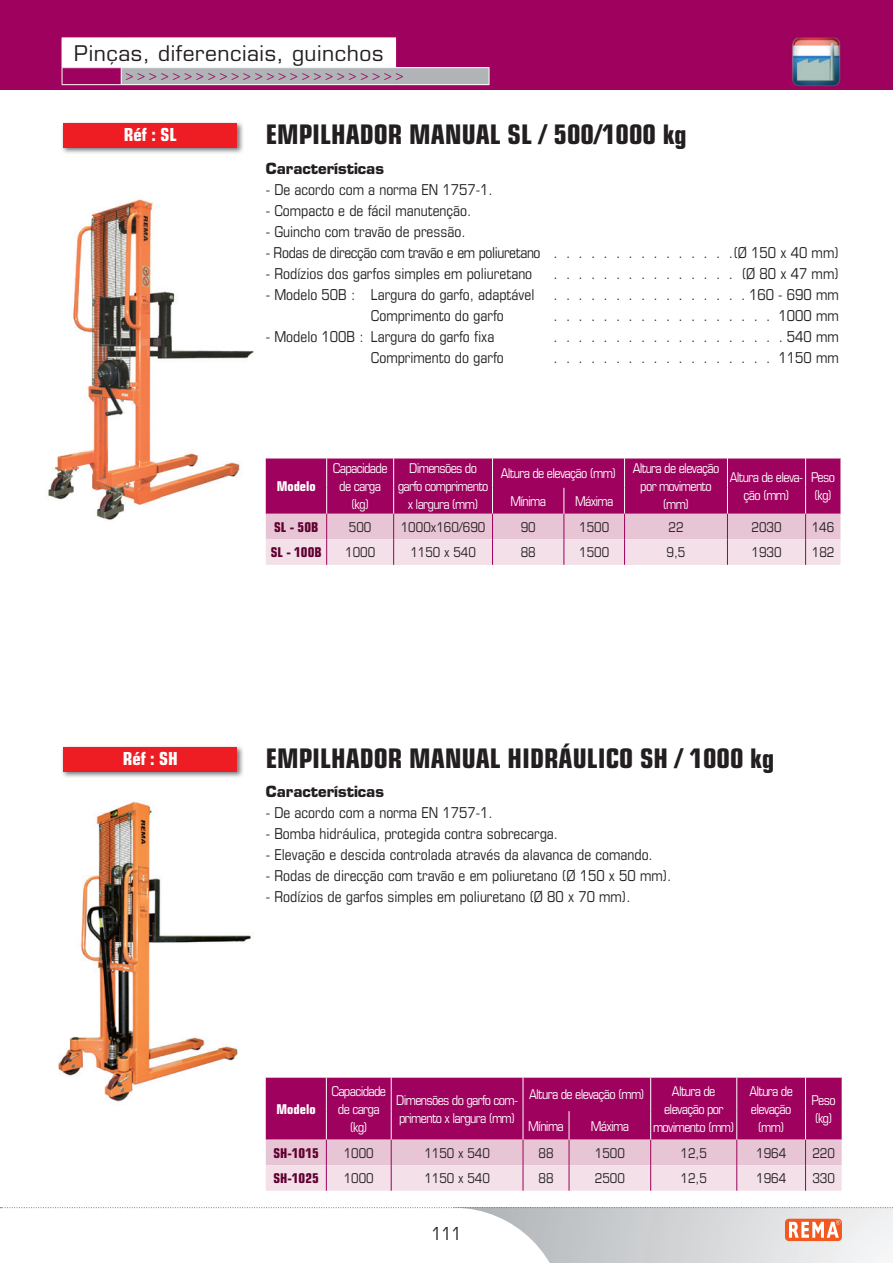
<style>
.page{position:relative;width:893px;height:1263px;background:#fff}
.page>*{position:absolute;margin:0;border:0;box-sizing:border-box;transform-origin:0 0}
.t1{font:700 condensed 27px "Eurostile";color:#231f20}
.t2{font:21px "Eurostile";letter-spacing:.025em;color:#231f20}
.t3{font:700 condensed 18px "Eurostile";color:#fff}
.t4{font:condensed 18px "Eurostile";color:#231f20}
.t5{font:condensed 15px "Eurostile";color:#231f20}
.t6{font:condensed 15px "Eurostile";letter-spacing:-.025em;color:#231f20}
.t7{font:700 15px "Eurostile";color:#231f20}
.t8{font:condensed 13.5px/18px "Eurostile";letter-spacing:-.05em;color:#fff;text-align:center}
.t9{font:condensed 13.5px "Eurostile";color:#231f20}
.t10{font:700 condensed 13.5px "Eurostile";color:#5f0031}
.t11{font:condensed 13.5px "Eurostile";color:#9e015e}
.t12{font:700 condensed 13.5px "Eurostile";color:#fff}
</style>
<div class="page">
<div style="left:0;top:0;width:893px;height:89px;background:#9e015e"></div>
<div style="left:62px;top:38px;width:334px;height:30px;background:#fff"></div>
<div style="left:121px;top:68px;width:368px;height:17px;background:#b1b4b7"></div>
<svg style="left:62px;top:67px;width:1px;height:17px"></svg>
<svg style="left:121px;top:68px;width:1px;height:16px"></svg>
<hr style="left:396px;top:67px;width:93px;height:1px;background:#fff">
<svg style="left:489px;top:68px;width:1px;height:16px"></svg>
<hr style="left:62px;top:84px;width:59px;height:1px;background:#fff">
<hr style="left:121px;top:84px;width:275px;height:1px;background:#fff">
<hr style="left:396px;top:84px;width:93px;height:1px;background:#fff">
<svg style="left:0;top:1207px;width:893px;height:56px"></svg>
<img style="left:792px;top:37px;width:49px;height:50px">
<img style="left:48px;top:199px;width:206px;height:321px">
<svg style="left:266px;top:458px;width:574px;height:107px;background:#c4679c"></svg>
<img style="left:62px;top:122px;width:181px;height:31px">
<div style="left:64px;top:123px;width:173px;height:24px;background:#ee1d23"></div>
<svg style="left:266px;top:1077px;width:576px;height:114px;background:#c2629a"></svg>
<img style="left:58px;top:802px;width:193px;height:300px">
<img style="left:62px;top:746px;width:181px;height:31px">
<div style="left:64px;top:747px;width:173px;height:24px;background:#ee1d23"></div>
<h2 class="t2" style="left:74px;top:41px;width:310px">Pinças, diferenciais, guinchos</h2>
<p class="t11" style="left:125px;top:67px;width:280px">&gt;&gt;&gt;&gt;&gt;&gt;&gt;&gt;&gt;&gt;&gt;&gt;&gt;&gt;&gt;&gt;&gt;&gt;&gt;&gt;&gt;&gt;&gt;&gt;</p>
<p class="t3" style="left:124px;top:124px;width:54px">Réf : SL</p>
<h1 class="t1" style="left:266px;top:118px;width:423px">EMPILHADOR MANUAL SL / 500/1000 kg</h1>
<p class="t7" style="left:266px;top:159px;width:120px">Características</p>
<p class="t5" style="left:266px;top:180px;width:228px">- De acordo com a norma EN 1757-1.</p>
<p class="t5" style="left:266px;top:201px;width:207px">- Compacto e de fácil manutenção.</p>
<p class="t5" style="left:266px;top:222px;width:201px">- Guincho com travão de pressão.</p>
<p class="t6" style="left:266px;top:243px;width:574px">- Rodas de direcção com travão e em poliuretano . . . . . . . . . . . . . . .(Ø 150 x 40 mm)</p>
<p class="t5" style="left:266px;top:264px;width:268px">- Rodízios dos garfos simples em poliuretano</p>
<p class="t5" style="left:553px;top:264px;width:287px">. . . . . . . . . . . . . . . (Ø 80 x 47 mm)</p>
<p class="t5" style="left:266px;top:285px;width:270px">- Modelo 50B : Largura do garfo, adaptável</p>
<p class="t5" style="left:553px;top:285px;width:287px">. . . . . . . . . . . . . . . . 160 - 690 mm</p>
<p class="t5" style="left:371px;top:306px;width:135px">Comprimento do garfo</p>
<p class="t5" style="left:553px;top:306px;width:287px">. . . . . . . . . . . . . . . . . . 1000 mm</p>
<p class="t5" style="left:266px;top:327px;width:230px">- Modelo 100B : Largura do garfo fixa</p>
<p class="t5" style="left:553px;top:327px;width:287px">. . . . . . . . . . . . . . . . . . . 540 mm</p>
<p class="t5" style="left:371px;top:348px;width:135px">Comprimento do garfo</p>
<p class="t5" style="left:553px;top:348px;width:287px">. . . . . . . . . . . . . . . . . . 1150 mm</p>
<p class="t12" style="left:277px;top:478px;width:41px">Modelo</p>
<p class="t8" style="left:333px;top:459px;width:56px">Capacidade de carga (kg)</p>
<p class="t8" style="left:398px;top:459px;width:92px">Dimensões do garfo comprimento x largura (mm)</p>
<p class="t8" style="left:640px;top:467px;width:80px;line-height:13px;text-align:left;text-indent:-139px">Altura de elevação (mm) Altura de elevação por movimento</p>
<p class="t8" style="left:510px;top:492px;width:37px">Mínima</p>
<p class="t8" style="left:575px;top:492px;width:40px">Máxima</p>
<p class="t8" style="left:663px;top:495px;width:28px">(mm)</p>
<p class="t8" style="left:730px;top:468px;width:75px">Altura de eleva&shy;ção (mm)</p>
<p class="t8" style="left:811px;top:468px;width:25px;text-align:left">Peso (kg)</p>
<p class="t10" style="left:274px;top:519px;width:46px">SL - 50B</p>
<p class="t9" style="left:349px;top:519px;width:24px">500</p>
<p class="t9" style="left:401px;top:519px;width:86px">1000x160/690</p>
<p class="t9" style="left:521px;top:519px;width:17px">90</p>
<p class="t9" style="left:579px;top:519px;width:32px">1500</p>
<p class="t9" style="left:668px;top:519px;width:17px">22</p>
<p class="t9" style="left:751px;top:519px;width:32px">2030</p>
<p class="t9" style="left:812px;top:519px;width:24px">146</p>
<p class="t10" style="left:271px;top:544px;width:53px">SL - 100B</p>
<p class="t9" style="left:345px;top:544px;width:32px">1000</p>
<p class="t9" style="left:410px;top:544px;width:67px">1150 x 540</p>
<p class="t9" style="left:521px;top:544px;width:17px">88</p>
<p class="t9" style="left:579px;top:544px;width:32px">1500</p>
<p class="t9" style="left:667px;top:544px;width:20px">9,5</p>
<p class="t9" style="left:751px;top:544px;width:32px">1930</p>
<p class="t9" style="left:812px;top:544px;width:24px">182</p>
<p class="t3" style="left:123px;top:748px;width:57px">Réf : SH</p>
<h1 class="t1" style="left:266px;top:742px;width:510px">EMPILHADOR MANUAL HIDRÁULICO SH / 1000 kg</h1>
<p class="t7" style="left:266px;top:782px;width:120px">Características</p>
<p class="t5" style="left:266px;top:804px;width:228px">- De acordo com a norma EN 1757-1.</p>
<p class="t5" style="left:266px;top:825px;width:294px">- Bomba hidráulica, protegida contra sobrecarga.</p>
<p class="t5" style="left:266px;top:846px;width:389px">- Elevação e descida controlada através da alavanca de comando.</p>
<p class="t5" style="left:266px;top:867px;width:407px">- Rodas de direcção com travão e em poliuretano (Ø 150 x 50 mm).</p>
<p class="t5" style="left:266px;top:888px;width:366px">- Rodízios de garfos simples em poliuretano (Ø 80 x 70 mm).</p>
<p class="t12" style="left:277px;top:1100px;width:41px">Modelo</p>
<p class="t8" style="left:331px;top:1082px;width:56px">Capacidade de carga (kg)</p>
<p class="t8" style="left:396px;top:1091px;width:123px;text-align:left">Dimensões do garfo com&shy;primento x largura (mm)</p>
<p class="t8" style="left:529px;top:1085px;width:117px">Altura de elevação (mm)</p>
<p class="t8" style="left:653px;top:1082px;width:83px">Altura de elevação por movimento (mm)</p>
<p class="t8" style="left:749px;top:1082px;width:45px">Altura de elevação (mm)</p>
<p class="t8" style="left:812px;top:1091px;width:25px;text-align:left">Peso (kg)</p>
<p class="t8" style="left:528px;top:1117px;width:37px">Mínima</p>
<p class="t8" style="left:591px;top:1117px;width:40px">Máxima</p>
<p class="t10" style="left:273px;top:1144px;width:47px">SH-1015</p>
<p class="t9" style="left:344px;top:1145px;width:32px">1000</p>
<p class="t9" style="left:424px;top:1145px;width:67px">1150 x 540</p>
<p class="t9" style="left:539px;top:1145px;width:17px">88</p>
<p class="t9" style="left:595px;top:1145px;width:32px">1500</p>
<p class="t9" style="left:681px;top:1145px;width:28px">12,5</p>
<p class="t9" style="left:756px;top:1145px;width:32px">1964</p>
<p class="t9" style="left:812px;top:1145px;width:24px">220</p>
<p class="t10" style="left:273px;top:1170px;width:47px">SH-1025</p>
<p class="t9" style="left:344px;top:1170px;width:32px">1000</p>
<p class="t9" style="left:424px;top:1170px;width:67px">1150 x 540</p>
<p class="t9" style="left:539px;top:1170px;width:17px">88</p>
<p class="t9" style="left:595px;top:1170px;width:32px">2500</p>
<p class="t9" style="left:681px;top:1170px;width:28px">12,5</p>
<p class="t9" style="left:756px;top:1170px;width:32px">1964</p>
<p class="t9" style="left:812px;top:1170px;width:24px">330</p>
<p class="t4" style="left:431px;top:1223px;width:32px">111</p>
</div>
